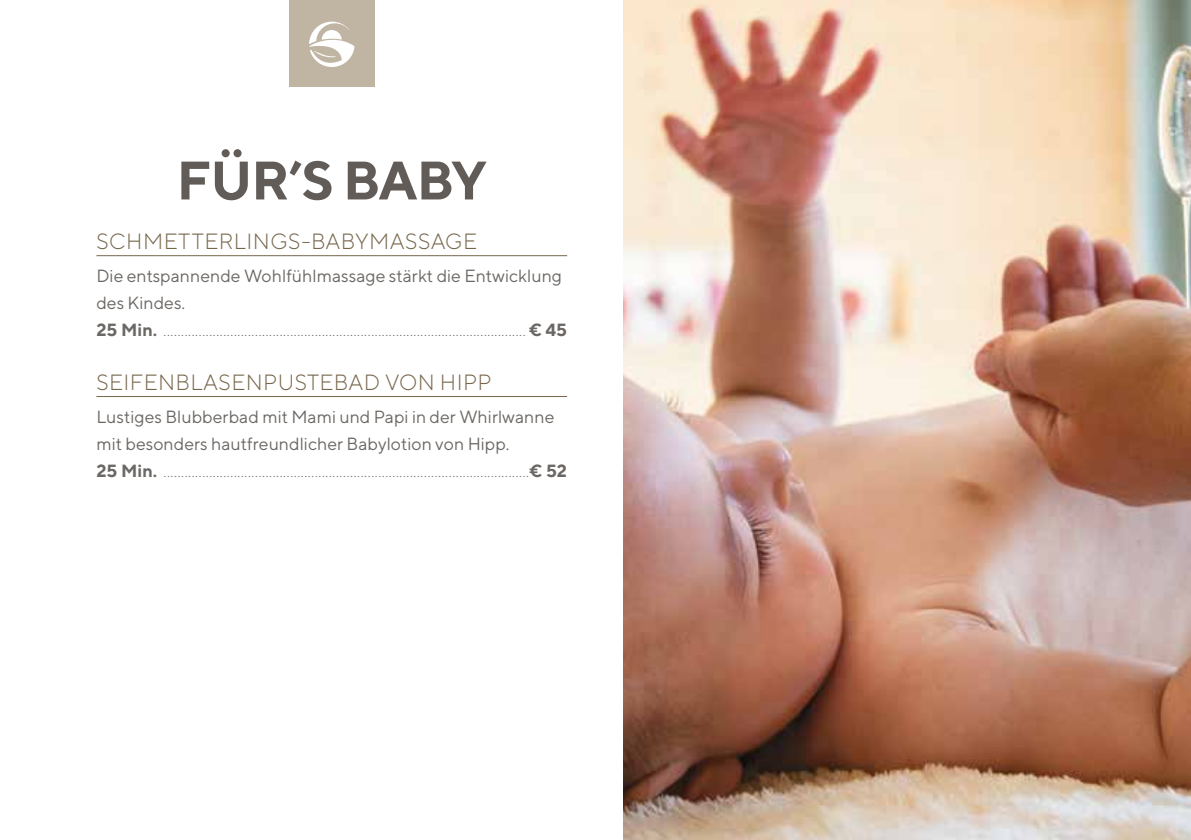
<style>
.page{position:relative;width:1191px;height:840px;background:#fff}
.page>*{position:absolute;margin:0;border:0;box-sizing:border-box;transform-origin:0 0}
.t1{font:700 54px "TT Norms";letter-spacing:-.02em;color:#615c58}
.t2{font:300 22px "TT Norms";letter-spacing:.02em;color:#76674c}
.t3{font:300 17.6px/27px "TT Norms";color:#6b6764}
.s1{font-weight:400}
.s2{font-weight:700}
</style>
<div class="page">
<div style="left:289px;top:0;width:85px;height:87px;background:#c0b5a3"></div>
<svg style="left:309px;top:22px;width:45px;height:45px"></svg>
<img style="left:624px;top:0;width:567px;height:839px">
<hr style="left:96px;top:255px;width:471px;height:1px;background:#76674c">
<hr style="left:96px;top:396px;width:471px;height:1px;background:#76674c">
<h1 class="t1" style="left:176px;top:146px;width:312px">FÜR’S BABY</h1>
<p class="t2" style="left:96px;top:228px;width:382px">SCHMETTERLINGS-BABYMASSAGE</p>
<p class="t3" style="left:96px;top:262px;width:472px"><span class="s1">Die entspannende Wohlfühlmassage stärkt die Entwicklung des Kindes.<br></span><span class="s2">25 Min.</span> ....................................................................................................... <span class="s2">€ 45</span></p>
<p class="t2" style="left:96px;top:368px;width:397px">SEIFENBLASENPUSTEBAD VON HIPP</p>
<p class="t3" style="left:96px;top:402px;width:472px"><span class="s1">Lustiges Blubberbad mit Mami und Papi in der Whirlwanne mit besonders hautfreundlicher Babylotion von Hipp.<br></span><span class="s2">25 Min.</span> ........................................................................................................<span class="s2">€ 52</span></p>
</div>
